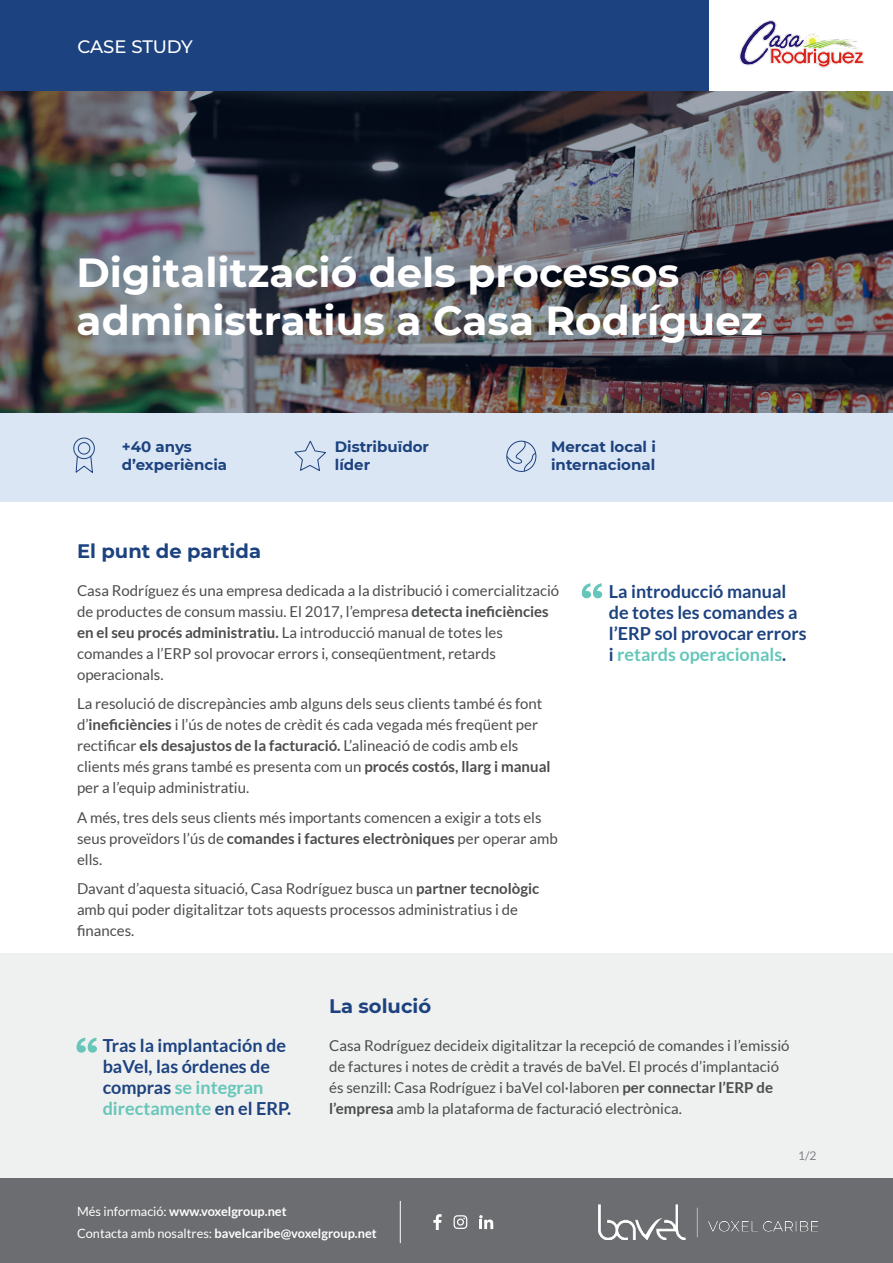
<style>
.page{position:relative;width:893px;height:1263px;background:#fff}
.page>*{position:absolute;margin:0;border:0;box-sizing:border-box;transform-origin:0 0}
.Titular{font:700 40.5px/48px "Montserrat";color:#fff}
.Subtítulos{font:700 19.5px "Montserrat";color:#1c427f}
.t1{font:700 18px/21px "Lato";color:#1c427f}
.t2{font:500 18px "Montserrat";letter-spacing:-.01em;color:#fff}
.t3{font:15px/21px "Lato";color:#4b4c4d}
.t4{font:700 15px/18px "Montserrat";color:#1c427f}
.t5{font:700 12.75px "Lato";color:#fff}
.t6{font:12px "Lato";color:#808285}
.s1{font-weight:700}
.s2{color:#65c6b9}
.s3{font-weight:400}
</style>
<div class="page">
<div style="left:0;top:953px;width:893px;height:225px;background:#eff0f0"></div>
<svg style="left:582px;top:583px;width:20px;height:15px"></svg>
<img style="left:0;top:90px;width:893px;height:323px">
<div style="left:0;top:0;width:893px;height:90px;background:#1c427f"></div>
<div style="left:0;top:413px;width:893px;height:89px;background:#dbe6f4"></div>
<svg style="left:77px;top:1038px;width:20px;height:15px"></svg>
<svg style="left:506px;top:440px;width:31px;height:32px"></svg>
<div style="left:506px;top:441px;width:30px;height:31px;border:1px solid #1c427f;border-radius:50%"></div>
<svg style="left:73px;top:437px;width:22px;height:36px"></svg>
<svg style="left:294px;top:440px;width:32px;height:31px"></svg>
<div style="left:0;top:1179px;width:893px;height:84px;background:#6c6d70"></div>
<hr style="left:400px;top:1201px;width:1px;height:42px;background:#fff">
<img style="left:599px;top:1204px;width:219px;height:35px">
<div style="left:709px;top:0;width:184px;height:91px;background:#fff"></div>
<img style="left:739px;top:20px;width:125px;height:48px">
<svg style="left:479px;top:1215px;width:14px;height:14px"></svg>
<svg style="left:454px;top:1215px;width:13px;height:14px"></svg>
<svg style="left:433px;top:1214px;width:9px;height:16px"></svg>
<p class="t2" style="left:77px;top:34px;width:117px">CASE STUDY</p>
<p class="Titular" style="left:77px;top:246px;width:688px">Digitalització dels processos administratius a Casa Rodríguez</p>
<p class="t4" style="left:122px;top:437px;width:107px">+40 anys d’experiència</p>
<p class="t4" style="left:335px;top:437px;width:96px">Distribuïdor líder</p>
<p class="t4" style="left:551px;top:437px;width:106px">Mercat local i internacional</p>
<p class="Subtítulos" style="left:77px;top:536px;width:186px">El punt de partida</p>
<p class="t3" style="left:77px;top:579px;width:484px">Casa Rodríguez és una empresa dedicada a la distribució i comercialització de productes de consum massiu. El 2017, l’empresa <span class="s1">detecta ineficiències en el seu procés administratiu.</span> La introducció manual de totes les comandes a l’ERP sol provocar errors i, conseqüentment, retards operacionals.</p>
<p class="t3" style="left:77px;top:693px;width:475px">La resolució de discrepàncies amb alguns dels seus clients també és font d’<span class="s1">ineficiències</span> i l’ús de notes de crèdit és cada vegada més freqüent per rectificar <span class="s1">els desajustos de la facturació.</span> L’alineació de codis amb els clients més grans també es presenta com un <span class="s1">procés costós, llarg i manual </span>per a l’equip administratiu.</p>
<p class="t3" style="left:77px;top:806px;width:482px">A més, tres dels seus clients més importants comencen a exigir a tots els seus proveïdors l’ús de <span class="s1">comandes i factures electròniques</span> per operar amb ells.</p>
<p class="t3" style="left:77px;top:878px;width:464px">Davant d’aquesta situació, Casa Rodríguez busca un <span class="s1">partner tecnològic </span>amb qui poder digitalitzar tots aquests processos administratius i de finances.</p>
<p class="t1" style="left:609px;top:581px;width:199px">La introducció manual de totes les comandes a l’ERP sol provocar errors i <span class="s2">retards operacionals</span>.</p>
<p class="t1" style="left:103px;top:1035px;width:190px">Tras la implantación de baVel, las órdenes de compras <span class="s2">se integran directamente</span> en el ERP.</p>
<p class="Subtítulos" style="left:329px;top:992px;width:104px">La solució</p>
<p class="t3" style="left:329px;top:1035px;width:462px">Casa Rodríguez decideix digitalitzar la recepció de comandes i l’emissió de factures i notes de crèdit a través de baVel. El procés d’implantació és senzill: Casa Rodríguez i baVel col·laboren <span class="s1">per connectar l’ERP de l’empresa</span> amb la plataforma de facturació electrònica.</p>
<p class="t6" style="left:798px;top:1149px;width:20px">1/2</p>
<p class="t5" style="left:77px;top:1204px;width:211px"><span class="s3">Més informació:</span> www.voxelgroup.net</p>
<p class="t5" style="left:77px;top:1226px;width:301px"><span class="s3">Contacta amb nosaltres:</span> bavelcaribe@voxelgroup.net</p>
</div>
